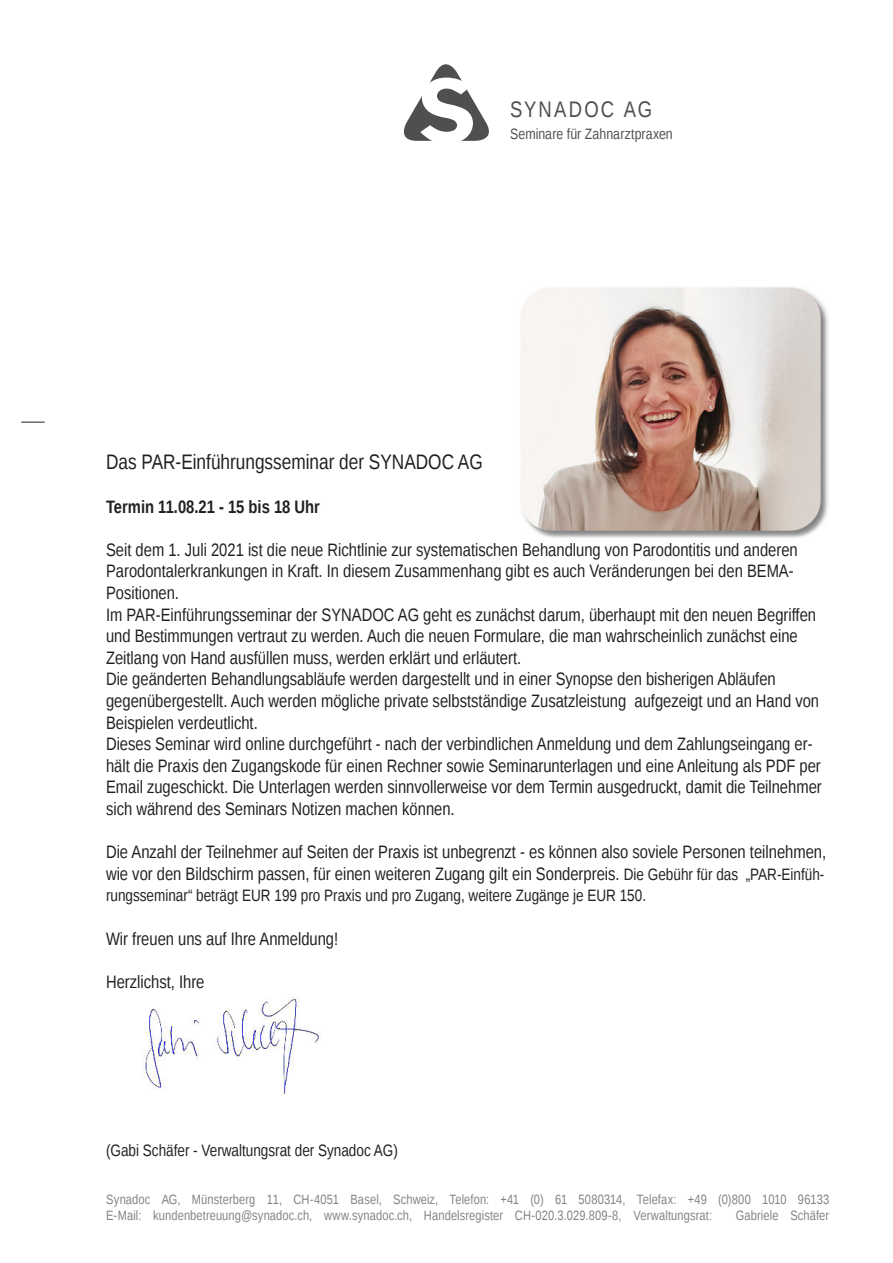
<style>
.page{position:relative;width:893px;height:1263px;background:#fff}
.page>*{position:absolute;margin:0;border:0;box-sizing:border-box;transform-origin:0 0}
.t1{font:22.5px "Liberation Sans Narrow";letter-spacing:.1em;color:#4d4f51}
.t2{font:21px "Liberation Sans Narrow";color:#231f20}
.t3{font:18px/21.6px "Liberation Sans Narrow";color:#231f20}
.t4{font:700 18px "Liberation Sans Narrow";color:#231f20}
.t5{font:16.5px "Liberation Sans Narrow";color:#231f20}
.t6{font:15px "Liberation Sans Narrow";letter-spacing:.005em;color:#4d4f51}
.t7{font:13.5px/16.5px "Liberation Sans Narrow";letter-spacing:.01em;color:#838283}
.s1{font-size:16.5px}
</style>
<div class="page">
<svg style="left:21px;top:422px;width:24px;height:1px"></svg>
<svg style="left:404px;top:64px;width:85px;height:77px"></svg>
<img style="left:521px;top:287px;width:307px;height:251px">
<img style="left:143px;top:997px;width:180px;height:98px">
<p class="t1" style="left:510px;top:101px;width:143px">SYNADOC AG</p>
<p class="t6" style="left:510px;top:128px;width:164px">Seminare für Zahnarztpraxen</p>
<p class="t2" style="left:106px;top:454px;width:378px">Das PAR-Einführungsseminar der SYNADOC AG</p>
<p class="t4" style="left:106px;top:496px;width:215px">Termin 11.08.21 - 15 bis 18 Uhr</p>
<p class="t3" style="left:106px;top:540px;width:717px">Seit dem 1. Juli 2021 ist die neue Richtlinie zur systematischen Behandlung von Parodontitis und anderen Parodontalerkrankungen in Kraft. In diesem Zusammenhang gibt es auch Veränderungen bei den BEMA-Positionen.<br>Im PAR-Einführungsseminar der SYNADOC AG geht es zunächst darum, überhaupt mit den neuen Begriffen und Bestimmungen vertraut zu werden. Auch die neuen Formulare, die man wahrscheinlich zunächst eine Zeitlang von Hand ausfüllen muss, werden erklärt und erläutert.<br>Die geänderten Behandlungsabläufe werden dargestellt und in einer Synopse den bisherigen Abläufen gegenübergestellt. Auch werden mögliche private selbstständige Zusatzleistung aufgezeigt und an Hand von Beispielen verdeutlicht.<br>Dieses Seminar wird online durchgeführt - nach der verbindlichen Anmeldung und dem Zahlungseingang er&shy;hält die Praxis den Zugangskode für einen Rechner sowie Seminarunterlagen und eine Anleitung als PDF per Email zugeschickt. Die Unterlagen werden sinnvollerweise vor dem Termin ausgedruckt, damit die Teilnehmer sich während des Seminars Notizen machen können.</p>
<p class="t3" style="left:106px;top:843px;width:722px">Die Anzahl der Teilnehmer auf Seiten der Praxis ist unbegrenzt - es können also soviele Personen teilnehmen, wie vor den Bildschirm passen, für einen weiteren Zugang gilt ein Sonderpreis. <span class="s1">Die Gebühr für das „PAR-Einfüh-</span></p>
<p class="t5" style="left:106px;top:889px;width:542px">rungsseminar“ beträgt EUR 199 pro Praxis und pro Zugang, weitere Zugänge je EUR 150.</p>
<p class="t3" style="left:106px;top:929px;width:234px">Wir freuen uns auf Ihre Anmeldung!</p>
<p class="t3" style="left:106px;top:972px;width:100px">Herzlichst, Ihre</p>
<p class="t5" style="left:106px;top:1144px;width:293px">(Gabi Schäfer - Verwaltungsrat der Synadoc AG)</p>
<p class="t7" style="left:106px;top:1192px;width:724px">Synadoc AG, Münsterberg 11, CH-4051 Basel, Schweiz, Telefon: +41 (0) 61 5080314, Telefax: +49 (0)800 1010 96133<br>E-Mail: kundenbetreuung@synadoc.ch, www.synadoc.ch, Handelsregister CH-020.3.029.809-8, Verwaltungsrat:</p>
<p class="t7" style="left:736px;top:1209px;width:95px">Gabriele Schäfer</p>
</div>
